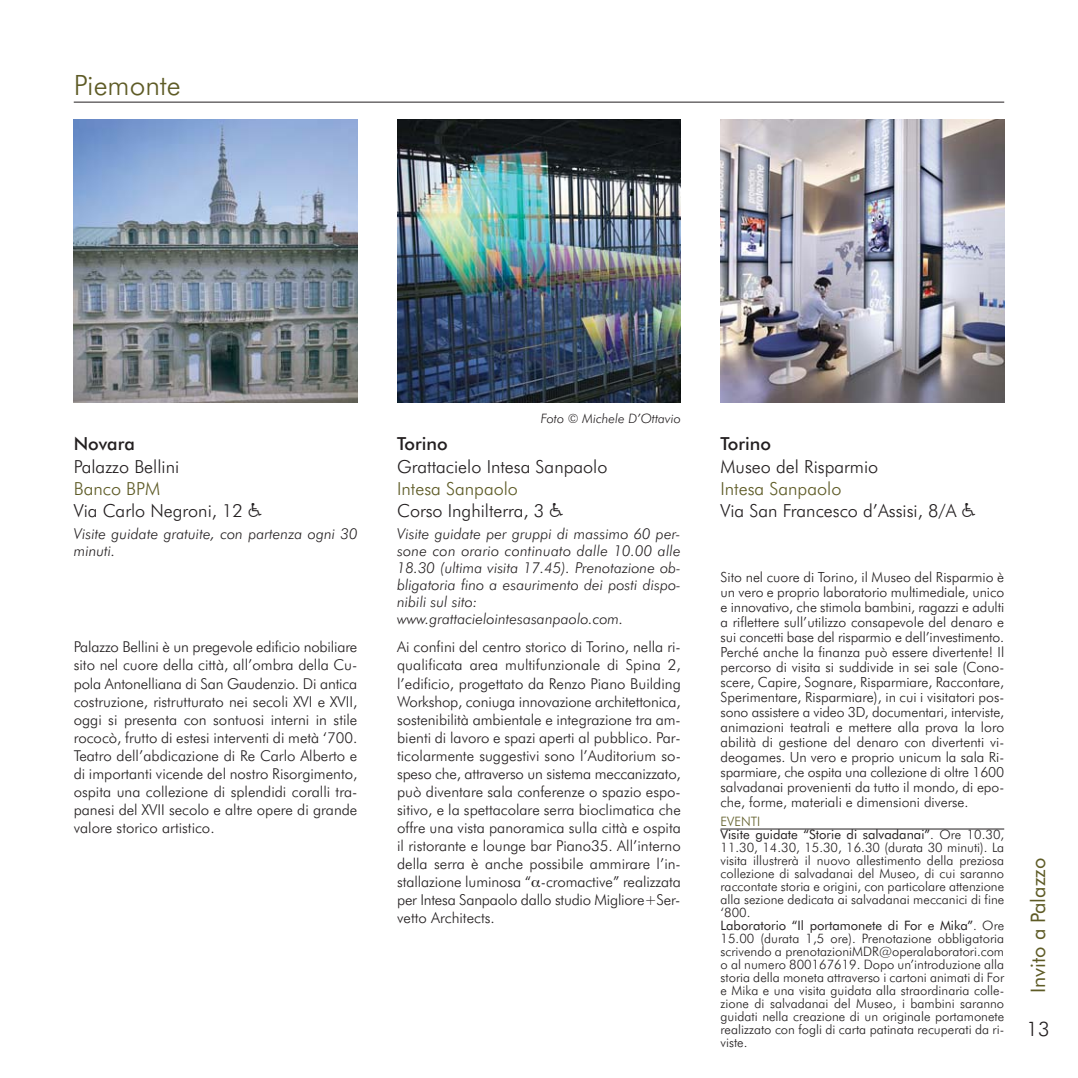
<style>
.page{position:relative;width:1078px;height:1078px;background:#fff}
.page>*{position:absolute;margin:0;border:0;box-sizing:border-box;transform-origin:0 0}
.t1{font:300 28px "Futura BT";color:#5e5b26}
.t2{font:20px "Futura BT";color:#5e5b26}
.t3{font:300 20px "Futura BT";color:#231f20}
.t4{font:300 18px/22px "Futura BT";color:#231f20}
.t5{font:500 18px "Futura BT";color:#231f20}
.t6{font:300 15px/18px "Futura BT";color:#231f20;text-align:justify}
.t7{font:italic 300 15px/17px "Futura BT";color:#231f20}
.t8{font:300 14px/15px "Futura BT";color:#231f20;text-align:justify}
.t9{font:300 13px/13px "Futura BT";color:#231f20}
.t10{font:italic 300 13px "Futura BT";color:#231f20}
.s1{color:#5e5b26}
.s2{font-family:"Carta";font-weight:400;font-size:20px}
.s3{font-weight:400}
</style>
<div class="page">
<hr style="left:74px;top:102px;width:929px;height:1px;background:#231f20">
<img style="left:74px;top:119px;width:283px;height:284px">
<img style="left:397px;top:119px;width:283px;height:284px">
<img style="left:720px;top:119px;width:283px;height:284px">
<hr style="left:720px;top:828px;width:283px;height:1px;background:#231f20">
<h1 class="t1" style="left:74px;top:73px;width:108px">Piemonte</h1>
<p class="t5" style="left:74px;top:436px;width:63px">Novara</p>
<p class="t4" style="left:74px;top:456px;width:107px">Palazzo Bellini</p>
<p class="t4" style="left:74px;top:478px;width:190px"><span class="s1">Banco BPM<br></span>Via Carlo Negroni, 12 <span class="s2">-</span></p>
<p class="t7" style="left:74px;top:526px;width:285px">Visite guidate gratuite, con partenza ogni 30 minuti.</p>
<p class="t6" style="left:74px;top:639px;width:285px">Palazzo Bellini è un pregevole edificio nobiliare sito nel cuore della città, all’ombra della Cu&shy;pola Antonelliana di San Gaudenzio. Di antica costruzione, ristrutturato nei secoli XVI e XVII, oggi si presenta con sontuosi interni in stile rococò, frutto di estesi interventi di metà ‘700.<br>Teatro dell’abdicazione di Re Carlo Alberto e di importanti vicende del nostro Risorgimento, ospita una collezione di splendidi coralli tra&shy;panesi del XVII secolo e altre opere di grande valore storico artistico.</p>
<p class="t10" style="left:540px;top:412px;width:141px">Foto © Michele D’Ottavio</p>
<p class="t5" style="left:397px;top:436px;width:52px">Torino</p>
<p class="t4" style="left:397px;top:456px;width:212px">Grattacielo Intesa Sanpaolo</p>
<p class="t4" style="left:397px;top:478px;width:168px"><span class="s1">Intesa Sanpaolo<br></span>Corso Inghilterra, 3 <span class="s2">-</span></p>
<p class="t7" style="left:397px;top:526px;width:285px">Visite guidate per gruppi di massimo 60 per&shy;sone con orario continuato dalle 10.00 alle 18.30 (ultima visita 17.45). Prenotazione ob&shy;bligatoria fino a esaurimento dei posti dispo&shy;nibili sul sito: www.grattacielointesasanpaolo.com.</p>
<p class="t6" style="left:397px;top:639px;width:285px">Ai confini del centro storico di Torino, nella ri&shy;qualificata area multifunzionale di Spina 2, l’edificio, progettato da Renzo Piano Building Workshop, coniuga innovazione architettonica, sostenibilità ambientale e integrazione tra am&shy;bienti di lavoro e spazi aperti al pubblico. Par&shy;ticolarmente suggestivi sono l’Auditorium so&shy;speso che, attraverso un sistema meccanizzato, può diventare sala conferenze o spazio espo&shy;sitivo, e la spettacolare serra bioclimatica che offre una vista panoramica sulla città e ospita il ristorante e lounge bar Piano35. All’interno della serra è anche possibile ammirare l’in&shy;stallazione luminosa “ -cromactive” realizzata per Intesa Sanpaolo dallo studio Migliore+Ser&shy;vetto Architects.</p>
<p class="t5" style="left:720px;top:436px;width:52px">Torino</p>
<p class="t4" style="left:720px;top:456px;width:159px">Museo del Risparmio</p>
<p class="t4" style="left:720px;top:478px;width:256px"><span class="s1">Intesa Sanpaolo<br></span>Via San Francesco d’Assisi, 8/A <span class="s2">-</span></p>
<p class="t8" style="left:720px;top:570px;width:285px">Sito nel cuore di Torino, il Museo del Risparmio è un vero e proprio laboratorio multimediale, unico e innovativo, che stimola bambini, ragazzi e adulti a riflettere sull’utilizzo consapevole del denaro e sui concetti base del risparmio e dell’investimento.<br>Perché anche la finanza può essere divertente! Il percorso di visita si suddivide in sei sale (Cono&shy;scere, Capire, Sognare, Risparmiare, Raccontare, Sperimentare, Risparmiare), in cui i visitatori pos&shy;sono assistere a video 3D, documentari, interviste, animazioni teatrali e mettere alla prova la loro abilità di gestione del denaro con divertenti vi&shy;deogames. Un vero e proprio unicum la sala Ri&shy;sparmiare, che ospita una collezione di oltre 1600 salvadanai provenienti da tutto il mondo, di epo&shy;che, forme, materiali e dimensioni diverse.</p>
<p class="t9" style="left:720px;top:815px;width:285px"><span class="s1">EVENTI<br></span><span class="s3">Visite guidate “Storie di salvadanai”</span>. Ore 10.30, 11.30, 14.30, 15.30, 16.30 (durata 30 minuti). La visita illustrerà il nuovo allestimento della preziosa collezione di salvadanai del Museo, di cui saranno raccontate storia e origini, con particolare attenzione alla sezione dedicata ai salvadanai meccanici di fine ‘800.<br><span class="s3">Laboratorio “Il portamonete di For e Mika”</span>. Ore 15.00 (durata 1,5 ore). Prenotazione obbligatoria scrivendo a prenotazioniMDR@operalaboratori.com o al numero 800167619. Dopo un’introduzione alla storia della moneta attraverso i cartoni animati di For e Mika e una visita guidata alla straordinaria colle&shy;zione di salvadanai del Museo, i bambini saranno guidati nella creazione di un originale portamonete realizzato con fogli di carta patinata recuperati da ri&shy;viste.</p>
<h2 class="t2" style="left:1029px;top:992px;width:137px;rotate:-90deg">Invito a Palazzo</h2>
<h2 class="t3" style="left:1026px;top:1020px;width:25px">13</h2>
</div>
